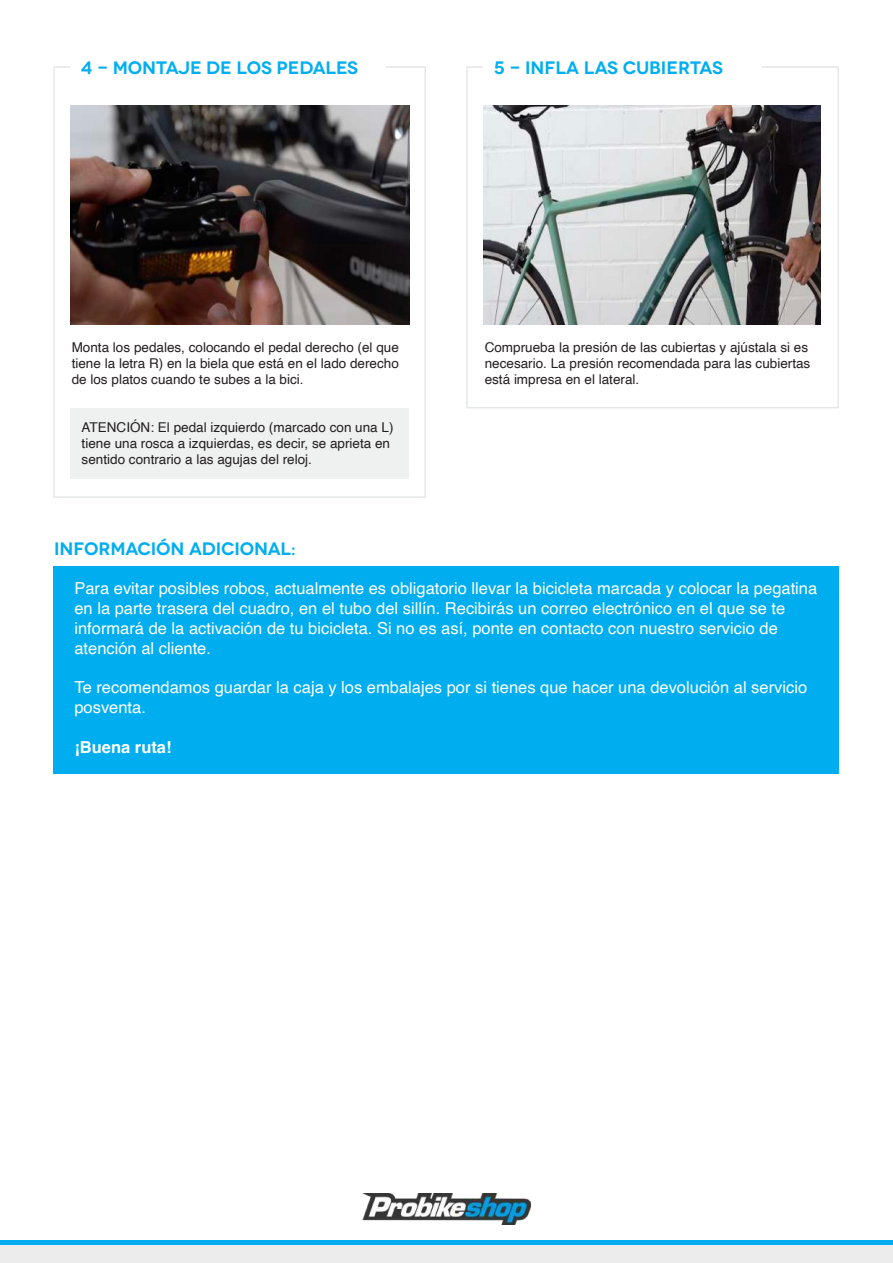
<style>
.page{position:relative;width:893px;height:1263px;background:#fff}
.page>*{position:absolute;margin:0;border:0;box-sizing:border-box;transform-origin:0 0}
.t1{font:600 18px "Novecentowide";letter-spacing:-.01em;color:#00aeef}
.t2{font:16.5px/19.8px "Helvetica";color:#fff}
.t3{font:700 16.5px "Helvetica";color:#fff}
.t4{font:13.5px/16.2px "Helvetica";color:#231f20}
</style>
<div class="page">
<div style="left:0;top:1244px;width:893px;height:19px;background:#ececec"></div>
<hr style="left:0;top:1240px;width:893px;height:4px;background:#00aeef">
<img style="left:362px;top:1193px;width:169px;height:32px">
<div style="left:466px;top:66px;width:373px;height:342px;border:2px solid #e5e8e7"></div>
<div style="left:53px;top:66px;width:373px;height:432px;border:2px solid #e5e8e7"></div>
<img style="left:70px;top:105px;width:339px;height:219px">
<img style="left:483px;top:105px;width:337px;height:219px">
<div style="left:70px;top:408px;width:339px;height:71px;background:#eff0f0"></div>
<div style="left:53px;top:567px;width:786px;height:207px;background:#00aeef"></div>
<div style="left:70px;top:54px;width:316px;height:25px;background:#fff"></div>
<div style="left:483px;top:54px;width:279px;height:25px;background:#fff"></div>
<p class="t1" style="left:81px;top:57px;width:279px">4 - MONTAJE DE LOS PEDALES</p>
<p class="t1" style="left:494px;top:57px;width:231px">5 - INFLA LAS CUBIERTAS</p>
<p class="t4" style="left:72px;top:340px;width:329px;text-align:justify">Monta los pedales, colocando el pedal derecho (el que tiene la letra R) en la biela que está en el lado derecho de los platos cuando te subes a la bici.</p>
<p class="t4" style="left:485px;top:340px;width:327px">Comprueba la presión de las cubiertas y ajústala si es necesario. La presión recomendada para las cubiertas está impresa en el lateral.</p>
<p class="t4" style="left:82px;top:419px;width:313px">ATENCIÓN: El pedal izquierdo (marcado con una L) tiene una rosca a izquierdas, es decir, se aprieta en sentido contrario a las agujas del reloj.</p>
<p class="t1" style="left:54px;top:538px;width:243px">INFORMACIÓN ADICIONAL:</p>
<p class="t2" style="left:74px;top:579px;width:744px">Para evitar posibles robos, actualmente es obligatorio llevar la bicicleta marcada y colocar la pegatina en la parte trasera del cuadro, en el tubo del sillín. Recibirás un correo electrónico en el que se te informará de la activación de tu bicicleta. Si no es así, ponte en contacto con nuestro servicio de atención al cliente.</p>
<p class="t2" style="left:74px;top:678px;width:734px">Te recomendamos guardar la caja y los embalajes por si tienes que hacer una devolución al servicio posventa.</p>
<p class="t3" style="left:74px;top:737px;width:99px">¡Buena ruta!</p>
</div>
